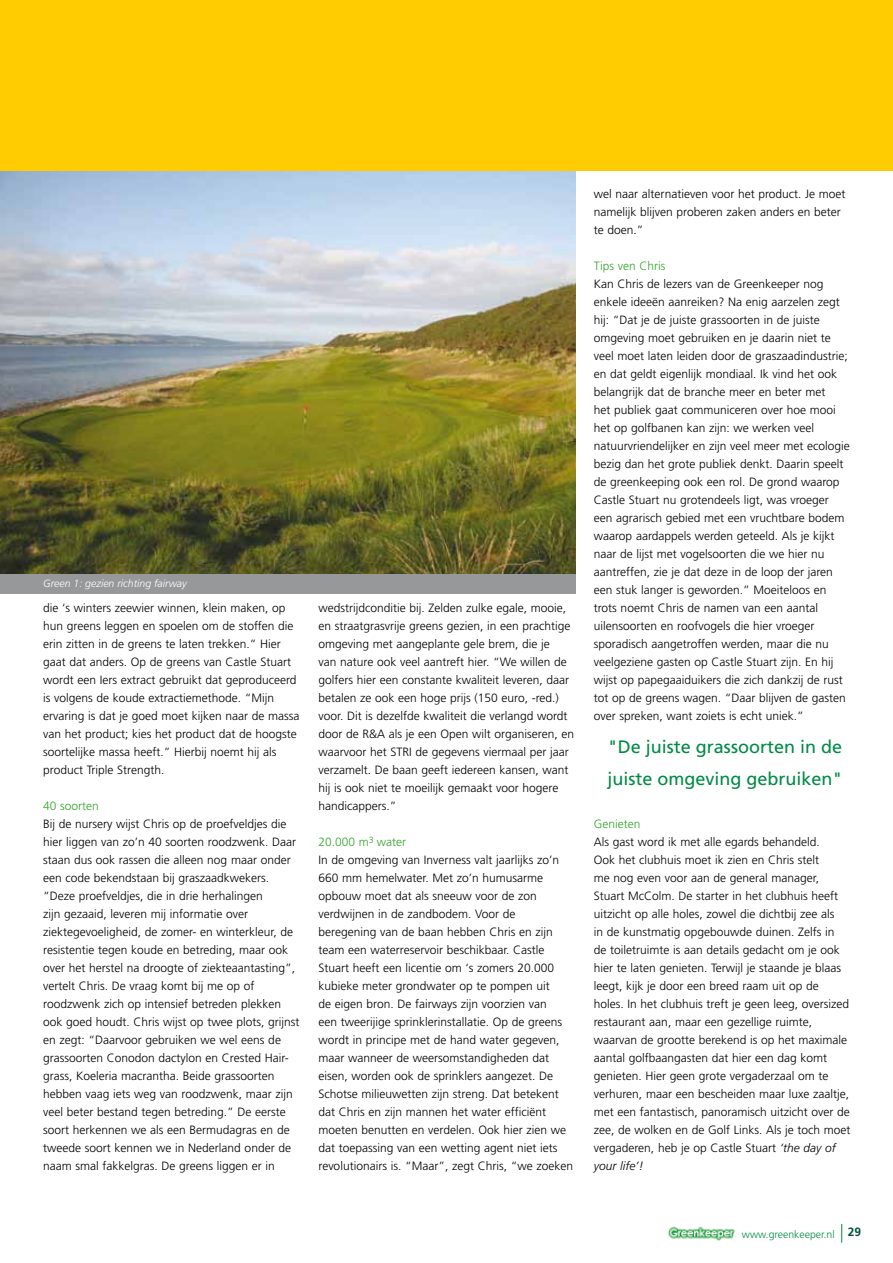
<style>
.page{position:relative;width:893px;height:1263px;background:#fff}
.page>*{position:absolute;margin:0;border:0;box-sizing:border-box;transform-origin:0 0}
.t1{font:18px/31.5px "Frutiger";color:#008b45}
.t2{font:300 12px/18px "Frutiger";color:#000}
.t3{font:300 12px "Frutiger";color:#35a32c}
.t4{font:italic 300 10.5px "Frutiger";color:#fff}
.t5{font:300 10.5px "Frutiger";color:#008b45}
.s1{color:#35a32c}
.s2{font-style:italic}
.s3{font-weight:700;font-size:12px;color:#00523c}
</style>
<div class="page">
<svg style="left:841px;top:1224px;width:1px;height:19px"></svg>
<img style="left:668px;top:1226px;width:67px;height:15px">
<img style="left:0;top:170px;width:576px;height:404px">
<div style="left:0;top:574px;width:576px;height:19px;background:#97989a"></div>
<div style="left:0;top:0;width:893px;height:170px;background:#fecc00"></div>
<p class="t4" style="left:43px;top:578px;width:145px">Green 1: gezien richting fairway</p>
<p class="t2" style="left:43px;top:599px;width:258px">die ‘s winters zeewier winnen, klein maken, op hun greens leggen en spoelen om de stoffen die erin zitten in de greens te laten trekken.” Hier gaat dat anders. Op de greens van Castle Stuart wordt een Iers extract gebruikt dat geproduceerd is volgens de koude extractiemethode. “Mijn ervaring is dat je goed moet kijken naar de massa van het product; kies het product dat de hoogste soortelijke massa heeft.” Hierbij noemt hij als product Triple Strength.</p>
<p class="t3" style="left:43px;top:799px;width:57px">40 soorten</p>
<p class="t2" style="left:43px;top:815px;width:258px">Bij de nursery wijst Chris op de proefveldjes die hier liggen van zo’n 40 soorten roodzwenk. Daar staan dus ook rassen die alleen nog maar onder een code bekendstaan bij graszaadkwekers. “Deze proefveldjes, die in drie herhalingen<br>zijn gezaaid, leveren mij informatie over ziektegevoeligheid, de zomer- en winterkleur, de resistentie tegen koude en betreding, maar ook over het herstel na droogte of ziekteaantasting”, vertelt Chris. De vraag komt bij me op of roodzwenk zich op intensief betreden plekken ook goed houdt. Chris wijst op twee plots, grijnst en zegt: “Daarvoor gebruiken we wel eens de grassoorten Conodon dactylon en Crested Hair&shy;grass, Koeleria macrantha. Beide grassoorten hebben vaag iets weg van roodzwenk, maar zijn veel beter bestand tegen betreding.” De eerste soort herkennen we als een Bermudagras en de tweede soort kennen we in Nederland onder de naam smal fakkelgras. De greens liggen er in</p>
<p class="t2" style="left:319px;top:599px;width:257px">wedstrijdconditie bij. Zelden zulke egale, mooie, en straatgrasvrije greens gezien, in een prachtige omgeving met aangeplante gele brem, die je<br>van nature ook veel aantreft hier. “We willen de golfers hier een constante kwaliteit leveren, daar betalen ze ook een hoge prijs (150 euro, -red.) voor. Dit is dezelfde kwaliteit die verlangd wordt door de R&amp;A als je een Open wilt organiseren, en waarvoor het STRI de gegevens viermaal per jaar verzamelt. De baan geeft iedereen kansen, want hij is ook niet te moeilijk gemaakt voor hogere handicappers.”</p>
<p class="t2" style="left:319px;top:833px;width:256px"><span class="s1">20.000 m</span><sup>3</sup> <span class="s1">water<br></span>In de omgeving van Inverness valt jaarlijks zo’n 660 mm hemelwater. Met zo’n humusarme opbouw moet dat als sneeuw voor de zon verdwijnen in de zandbodem. Voor de beregening van de baan hebben Chris en zijn team een waterreservoir beschikbaar. Castle Stuart heeft een licentie om ‘s zomers 20.000 kubieke meter grondwater op te pompen uit<br>de eigen bron. De fairways zijn voorzien van<br>een tweerijige sprinklerinstallatie. Op de greens wordt in principe met de hand water gegeven, maar wanneer de weersomstandigheden dat eisen, worden ook de sprinklers aangezet. De Schotse milieuwetten zijn streng. Dat betekent dat Chris en zijn mannen het water efficiënt moeten benutten en verdelen. Ook hier zien we dat toepassing van een wetting agent niet iets revolutionairs is. “Maar”, zegt Chris, “we zoeken</p>
<p class="t2" style="left:594px;top:185px;width:253px">wel naar alternatieven voor het product. Je moet namelijk blijven proberen zaken anders en beter te doen.”</p>
<p class="t3" style="left:594px;top:259px;width:73px">Tips ven Chris</p>
<p class="t2" style="left:594px;top:275px;width:258px">Kan Chris de lezers van de Greenkeeper nog enkele ideeën aanreiken? Na enig aarzelen zegt hij: “Dat je de juiste grassoorten in de juiste omgeving moet gebruiken en je daarin niet te veel moet laten leiden door de graszaadindustrie; en dat geldt eigenlijk mondiaal. Ik vind het ook belangrijk dat de branche meer en beter met<br>het publiek gaat communiceren over hoe mooi het op golfbanen kan zijn: we werken veel natuurvriendelijker en zijn veel meer met ecologie bezig dan het grote publiek denkt. Daarin speelt de greenkeeping ook een rol. De grond waarop Castle Stuart nu grotendeels ligt, was vroeger een agrarisch gebied met een vruchtbare bodem waarop aardappels werden geteeld. Als je kijkt naar de lijst met vogelsoorten die we hier nu aantreffen, zie je dat deze in de loop der jaren een stuk langer is geworden.” Moeiteloos en trots noemt Chris de namen van een aantal uilensoorten en roofvogels die hier vroeger sporadisch aangetroffen werden, maar die nu veelgeziene gasten op Castle Stuart zijn. En hij wijst op papegaaiduikers die zich dankzij de rust tot op de greens wagen. “Daar blijven de gasten over spreken, want zoiets is echt uniek.”</p>
<h1 class="t1" style="left:607px;top:731px;width:237px">"De juiste grassoorten in de juiste omgeving gebruiken"</h1>
<p class="t3" style="left:594px;top:817px;width:48px">Genieten</p>
<p class="t2" style="left:594px;top:833px;width:258px">Als gast word ik met alle egards behandeld.<br>Ook het clubhuis moet ik zien en Chris stelt<br>me nog even voor aan de general manager, Stuart McColm. De starter in het clubhuis heeft uitzicht op alle holes, zowel die dichtbij zee als<br>in de kunstmatig opgebouwde duinen. Zelfs in<br>de toiletruimte is aan details gedacht om je ook hier te laten genieten. Terwijl je staande je blaas leegt, kijk je door een breed raam uit op de holes. In het clubhuis treft je geen leeg, oversized restaurant aan, maar een gezellige ruimte, waarvan de grootte berekend is op het maximale aantal golfbaangasten dat hier een dag komt genieten. Hier geen grote vergaderzaal om te verhuren, maar een bescheiden maar luxe zaaltje, met een fantastisch, panoramisch uitzicht over de zee, de wolken en de Golf Links. Als je toch moet vergaderen, heb je op Castle Stuart <span class="s2">‘the day of your life’!</span></p>
<p class="t5" style="left:742px;top:1228px;width:121px">www.greenkeeper.nl <span class="s3">29</span></p>
</div>
